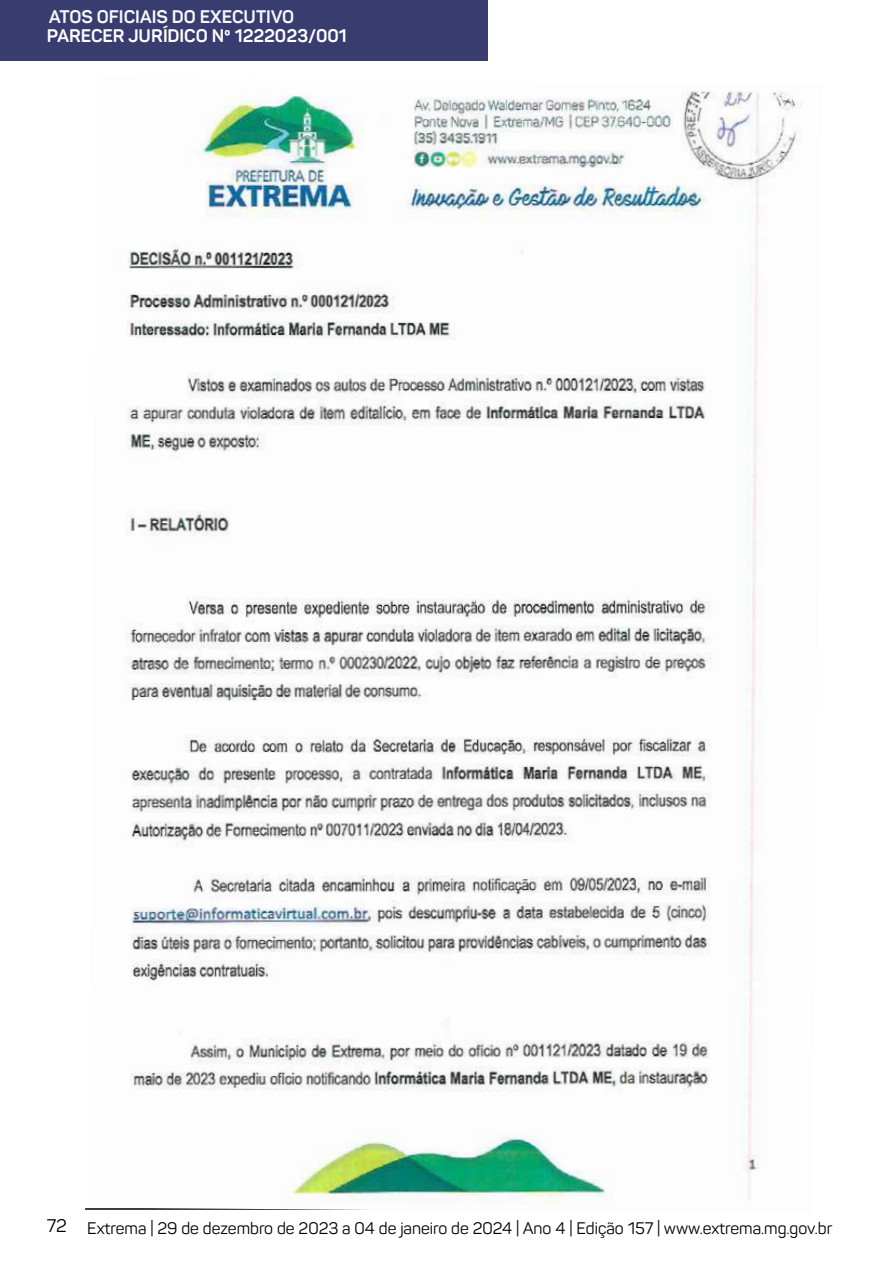
<style>
.page{position:relative;width:893px;height:1263px;background:#fff}
.page>*{position:absolute;margin:0;border:0;box-sizing:border-box;transform-origin:0 0}
.t1{font:700 18px "Panton";color:#fff}
.t2{font:700 18px "Panton";color:#f7f8f8}
.t3{font:16.5px "Panton";color:#000}
.s1{font-size:18px}
</style>
<div class="page">
<hr style="left:85px;top:1208px;width:723px;height:2px;background:#000">
<div style="left:0;top:0;width:488px;height:61px;background:#383c6f"></div>
<img style="left:88px;top:84px;width:720px;height:1126px">
<p class="t2" style="left:49px;top:5px;width:247px">ATOS OFICIAIS DO EXECUTIVO</p>
<p class="t1" style="left:47px;top:24px;width:302px">PARECER JURÍDICO Nº 1222023/001</p>
<p class="t3" style="left:47px;top:1218px;width:787px"><span class="s1">72</span> Extrema | 29 de dezembro de 2023 a 04 de janeiro de 2024 | Ano 4 | Edição 157 | www.extrema.mg.gov.br</p>
</div>
